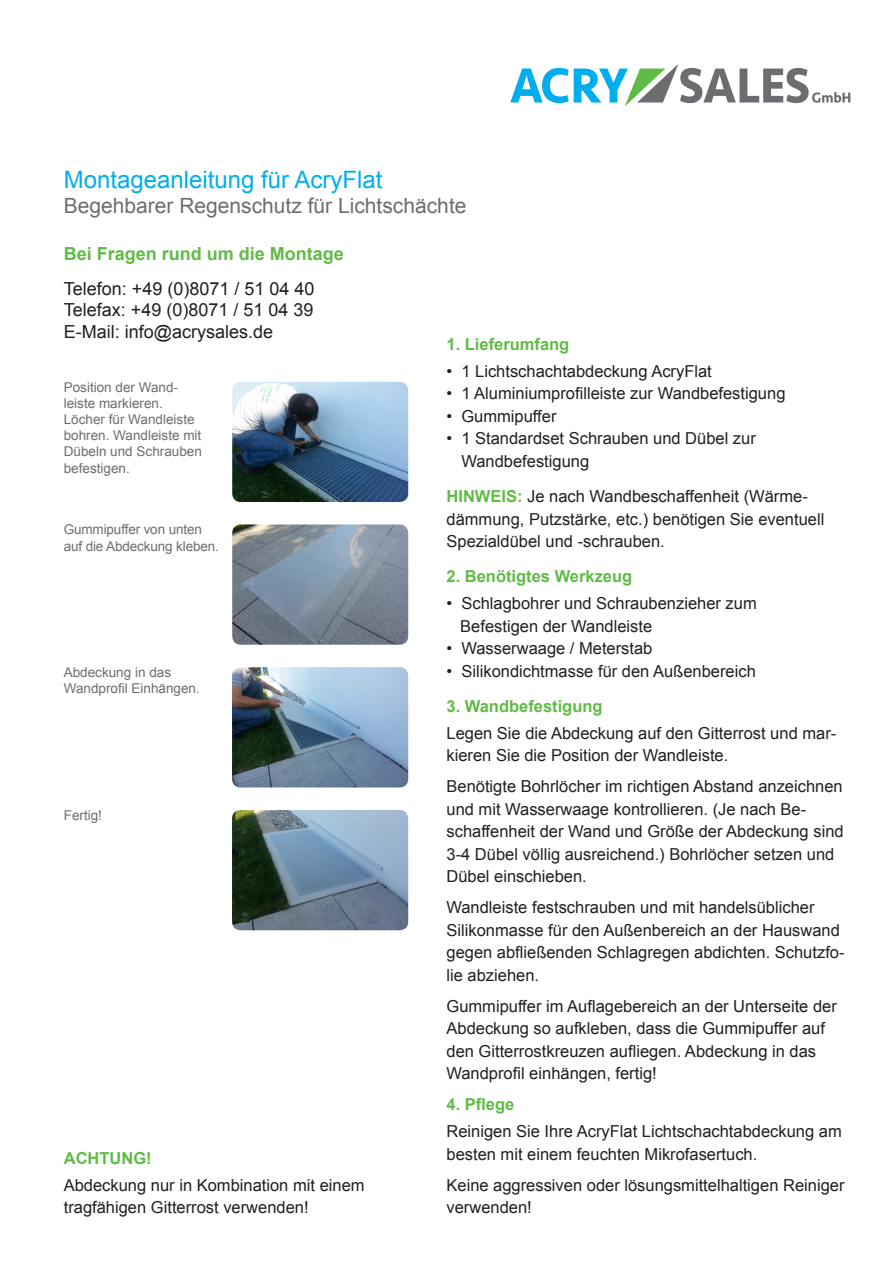
<style>
.page{position:relative;width:893px;height:1263px;background:#fff}
.page>*{position:absolute;margin:0;border:0;box-sizing:border-box;transform-origin:0 0}
.t1{font:24px "Arial";color:#00aeef}
.t2{font:21px "Arial";color:#6c6d70}
.t3{font:18px/21.6px "Arial";color:#231f20;text-align:justify}
.t4{font:700 18px "Arial";color:#60bb46}
.t5{font:16.5px/22.5px "Arial";color:#231f20}
.t6{font:700 16.5px "Arial";color:#60bb46}
.t7{font:13.5px/16.2px "Arial";color:#6c6d70}
.s1{font-weight:700;color:#60bb46}
</style>
<div class="page">
<img style="left:232px;top:382px;width:176px;height:120px">
<img style="left:232px;top:524px;width:176px;height:121px">
<img style="left:232px;top:667px;width:176px;height:120px">
<img style="left:232px;top:810px;width:176px;height:120px">
<svg style="left:510px;top:64px;width:340px;height:42px"></svg>
<h1 class="t1" style="left:64px;top:163px;width:320px">Montageanleitung für AcryFlat</h1>
<p class="t2" style="left:64px;top:192px;width:404px">Begehbarer Regenschutz für Lichtschächte</p>
<p class="t4" style="left:64px;top:242px;width:282px">Bei Fragen rund um die Montage</p>
<p class="t3" style="left:64px;top:278px;width:252px">Telefon: +49 (0)8071 / 51 04 40<br>Telefax: +49 (0)8071 / 51 04 39<br>E-Mail: info@acrysales.de</p>
<p class="t7" style="left:64px;top:379px;width:140px">Position der Wand&shy;leiste markieren.<br>Löcher für Wandleiste bohren. Wandleiste mit<br>Dübeln und Schrauben befestigen.</p>
<p class="t7" style="left:64px;top:522px;width:157px">Gummipuffer von unten auf die Abdeckung kleben.</p>
<p class="t7" style="left:64px;top:664px;width:138px">Abdeckung in das<br>Wandprofil Einhängen.</p>
<p class="t7" style="left:64px;top:807px;width:40px">Fertig!</p>
<p class="t6" style="left:64px;top:1147px;width:89px">ACHTUNG!</p>
<p class="t5" style="left:64px;top:1174px;width:302px">Abdeckung nur in Kombination mit einem tragfähigen Gitterrost verwenden!</p>
<p class="t6" style="left:446px;top:333px;width:124px">1. Lieferumfang</p>
<p class="t5" style="left:446px;top:360px;width:267px">• 1 Lichtschachtabdeckung AcryFlat</p>
<p class="t5" style="left:446px;top:382px;width:340px">• 1 Aluminiumprofilleiste zur Wandbefestigung</p>
<p class="t5" style="left:446px;top:405px;width:112px">• Gummipuffer</p>
<p class="t5" style="left:461px;top:427px;width:296px;text-indent:-15px">• 1 Standardset Schrauben und Dübel zur<br>Wandbefestigung</p>
<p class="t5" style="left:446px;top:485px;width:379px"><span class="s1">HINWEIS:</span> Je nach Wandbeschaffenheit (Wärme&shy;dämmung, Putzstärke, etc.) benötigen Sie eventuell<br>Spezialdübel und -schrauben.</p>
<p class="t6" style="left:446px;top:566px;width:187px">2. Benötigtes Werkzeug</p>
<p class="t5" style="left:460px;top:592px;width:298px;text-indent:-14px">• Schlagbohrer und Schraubenzieher zum<br>Befestigen der Wandleiste</p>
<p class="t5" style="left:446px;top:637px;width:207px">• Wasserwaage / Meterstab</p>
<p class="t5" style="left:446px;top:660px;width:311px">• Silikondichtmasse für den Außenbereich</p>
<p class="t6" style="left:446px;top:695px;width:158px">3. Wandbefestigung</p>
<p class="t5" style="left:446px;top:722px;width:391px">Legen Sie die Abdeckung auf den Gitterrost und mar&shy;kieren Sie die Position der Wandleiste.</p>
<p class="t5" style="left:446px;top:775px;width:399px">Benötigte Bohrlöcher im richtigen Abstand anzeichnen und mit Wasserwaage kontrollieren. (Je nach Be&shy;schaffenheit der Wand und Größe der Abdeckung sind 3-4 Dübel völlig ausreichend.) Bohrlöcher setzen und Dübel einschieben.</p>
<p class="t5" style="left:446px;top:896px;width:400px">Wandleiste festschrauben und mit handelsüblicher Silikonmasse für den Außenbereich an der Hauswand gegen abfließenden Schlagregen abdichten. Schutzfo&shy;lie abziehen.</p>
<p class="t5" style="left:446px;top:995px;width:392px">Gummipuffer im Auflagebereich an der Unterseite der Abdeckung so aufkleben, dass die Gummipuffer auf den Gitterrostkreuzen aufliegen. Abdeckung in das Wandprofil einhängen, fertig!</p>
<p class="t6" style="left:446px;top:1093px;width:69px">4. Pflege</p>
<p class="t5" style="left:446px;top:1120px;width:397px">Reinigen Sie Ihre AcryFlat Lichtschachtabdeckung am besten mit einem feuchten Mikrofasertuch.</p>
<p class="t5" style="left:446px;top:1174px;width:399px">Keine aggressiven oder lösungsmittelhaltigen Reiniger verwenden!</p>
</div>
